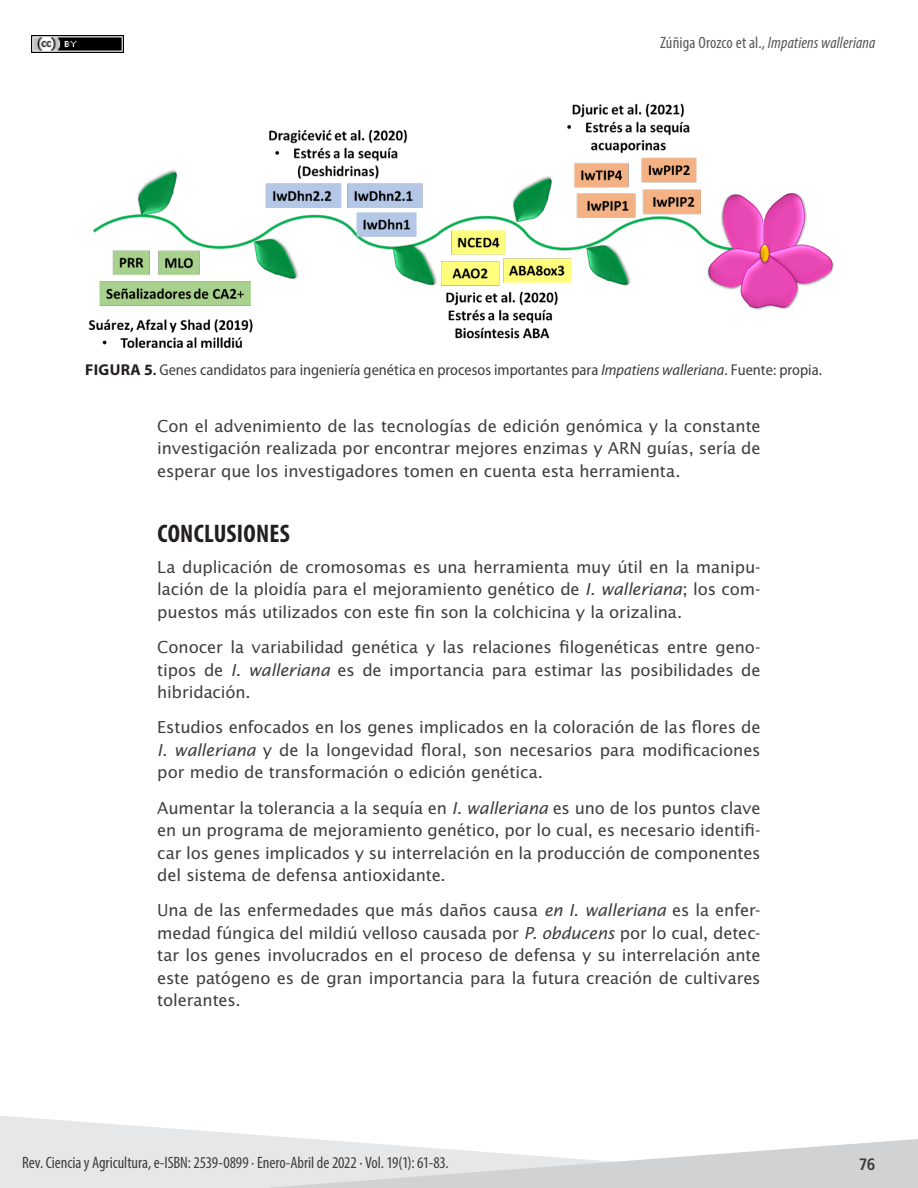
<style>
.page{position:relative;width:918px;height:1188px;background:#fff}
.page>*{position:absolute;margin:0;border:0;box-sizing:border-box;transform-origin:0 0}
._6_título_N1{font:700 condensed 25.5px "Myriad Pro";letter-spacing:.01em;color:#231f20}
._7_Texto{font:16.5px/22.5px "Lucida Sans Std";letter-spacing:-.01em;color:#3e3e3f;text-align:justify}
.t1{font:condensed 16.5px "Myriad Pro";letter-spacing:-.005em;color:#3e3e3f}
.t2{font:italic condensed 16.5px "Myriad Pro";letter-spacing:.01em;color:#57585a}
.t3{font:700 condensed 16.5px "Frutiger LT Std";color:#3e3e3f}
._8a_TBL_titulo{font:semi-condensed 15.75px "Myriad Pro";color:#3e3e3f}
.s1{font-style:normal}
.s2{font-weight:700;font-stretch:normal;color:#231f20}
.s3{font-weight:600;color:#231f20}
.s4{font-style:italic}
</style>
<div class="page">
<svg style="left:0;top:1116px;width:307px;height:72px;fill:#e6e7e9"></svg>
<svg style="left:269px;top:1139px;width:649px;height:49px"></svg>
<img style="left:31px;top:36px;width:92px;height:17px">
<img style="left:88px;top:103px;width:746px;height:245px">
<p class="t2" style="left:660px;top:33px;width:217px"><span class="s1">Zúñiga Orozco et al.,</span> Impatiens walleriana</p>
<p class="_8a_TBL_titulo" style="left:85px;top:361px;width:738px"><span class="s2">FIGURA 5</span><span class="s3">.</span> Genes candidatos para ingeniería genética en procesos importantes para <span class="s4">Impatiens walleriana</span>. Fuente: propia.</p>
<p class="_7_Texto" style="left:157px;top:415px;width:605px">Con el advenimiento de las tecnologías de edición genómica y la constante investigación realizada por encontrar mejores enzimas y ARN guías, sería de esperar que los investigadores tomen en cuenta esta herramienta.</p>
<p class="_6_título_N1" style="left:158px;top:517px;width:134px">CONCLUSIONES</p>
<p class="_7_Texto" style="left:157px;top:556px;width:605px">La duplicación de cromosomas es una herramienta muy útil en la manipu&shy;lación de la ploidía para el mejoramiento genético de <span class="s4">I. walleriana</span>; los com&shy;puestos más utilizados con este fin son la colchicina y la orizalina.</p>
<p class="_7_Texto" style="left:157px;top:636px;width:605px">Conocer la variabilidad genética y las relaciones filogenéticas entre geno&shy;tipos de <span class="s4">I. walleriana</span> es de importancia para estimar las posibilidades de hibridación.</p>
<p class="_7_Texto" style="left:157px;top:716px;width:605px">Estudios enfocados en los genes implicados en la coloración de las flores de <span class="s4">I. walleriana</span> y de la longevidad floral, son necesarios para modificaciones por medio de transformación o edición genética.</p>
<p class="_7_Texto" style="left:157px;top:797px;width:605px">Aumentar la tolerancia a la sequía en <span class="s4">I. walleriana</span> es uno de los puntos clave en un programa de mejoramiento genético, por lo cual, es necesario identifi&shy;car los genes implicados y su interrelación en la producción de componentes del sistema de defensa antioxidante.</p>
<p class="_7_Texto" style="left:157px;top:899px;width:605px">Una de las enfermedades que más daños causa <span class="s4">en I. walleriana</span> es la enfer&shy;medad fúngica del mildiú velloso causada por <span class="s4">P. obducens</span> por lo cual, detec&shy;tar los genes involucrados en el proceso de defensa y su interrelación ante este patógeno es de gran importancia para la futura creación de cultivares tolerantes.</p>
<p class="t1" style="left:22px;top:1153px;width:428px">Rev. Ciencia y Agricultura, e-ISBN: 2539-0899 ∙ Enero-Abril de 2022 ∙ Vol. 19(1): 61-83.</p>
<p class="t3" style="left:859px;top:1154px;width:18px">76</p>
</div>
